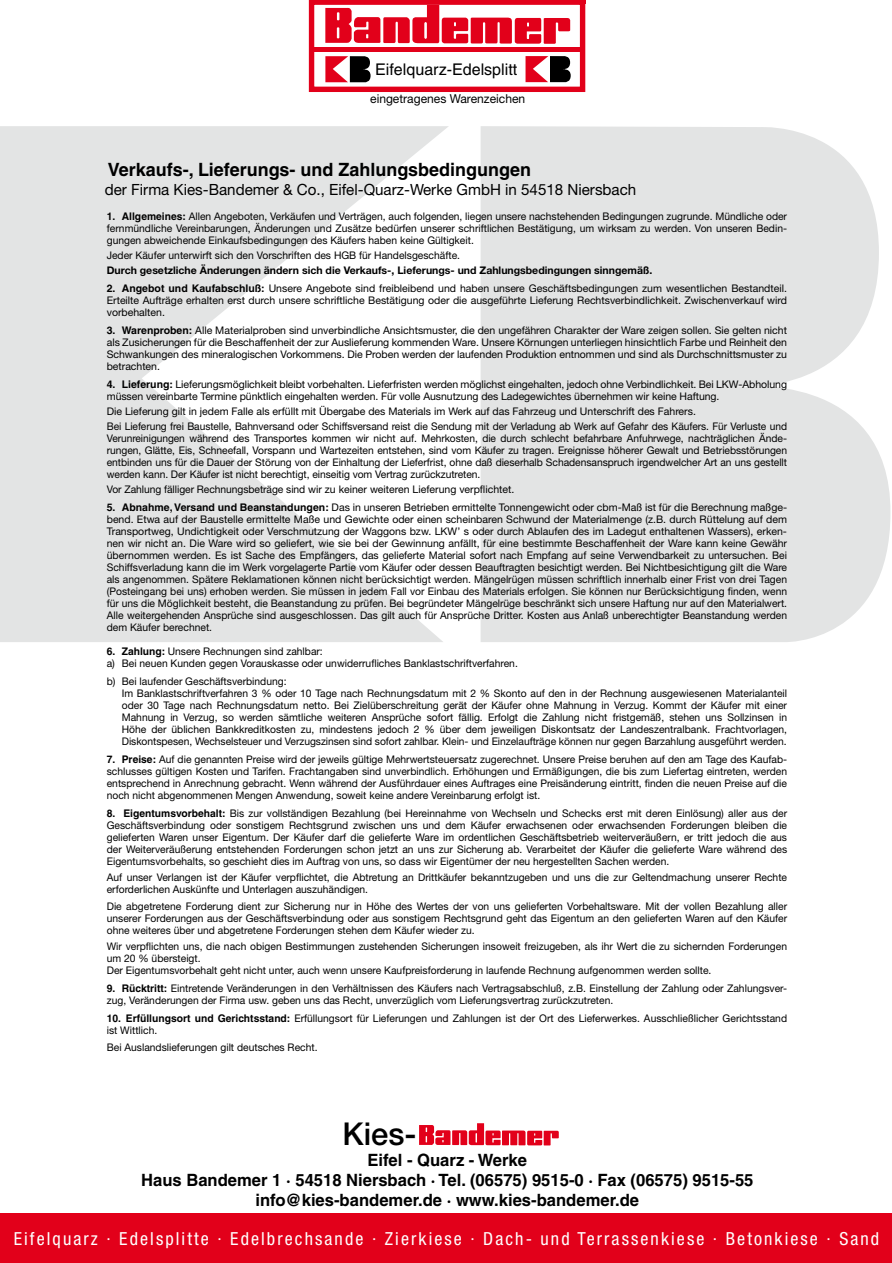
<style>
.page{position:relative;width:892px;height:1263px;background:#fff}
.page>*{position:absolute;margin:0;border:0;box-sizing:border-box;transform-origin:0 0}
.t1{font:500 31.5px "Helvetica Neue";color:#000}
.t2{font:700 18.3px "Helvetica";color:#000}
.t3{font:condensed 18px "Helvetica Neue";letter-spacing:.115em;color:#fff}
.t4{font:700 16.95px/20.4px "Helvetica";color:#000;text-align:center}
.t5{font:16.05px "Helvetica";color:#000}
.t6{font:15.45px "Helvetica Neue";color:#000}
.t7{font:12.3px "Helvetica Neue";color:#000}
.t8{font:10.5px/12px "Helvetica Neue";color:#000;text-align:justify}
.t9{font:700 10.5px "Helvetica Neue";color:#000}
.s1{font-family:"Helvetica";font-weight:700}
</style>
<div class="page">
<svg style="left:0;top:126px;width:448px;height:516px;fill:#e3e4e4"></svg>
<svg style="left:480px;top:126px;width:409px;height:516px;background:#e4e5e5"></svg>
<div style="left:309px;top:0;width:276px;height:92px;border:5px solid #e2001a"></div>
<svg style="left:325px;top:5px;width:245px;height:39px"></svg>
<svg style="left:325px;top:56px;width:45px;height:26px"></svg>
<div style="left:311px;top:47px;width:272px;height:5px;background:#e2001a"></div>
<svg style="left:525px;top:56px;width:45px;height:26px"></svg>
<hr style="left:308px;top:0;width:277px;height:4px;background:#e2001a">
<div style="left:0;top:1213px;width:891px;height:50px;background:#e2001a"></div>
<svg style="left:419px;top:1123px;width:139px;height:22px"></svg>
<h3 class="t5" style="left:375px;top:61px;width:144px">Eifelquarz-Edelsplitt</h3>
<p class="t7" style="left:370px;top:92px;width:156px">eingetragenes Warenzeichen</p>
<h2 class="t2" style="left:108px;top:159px;width:424px">Verkaufs-, Lieferungs- und Zahlungsbedingungen</h2>
<h3 class="t6" style="left:105px;top:180px;width:532px">der Firma Kies-Bandemer &amp; Co., Eifel-Quarz-Werke GmbH in 54518 Niersbach</h3>
<p class="t8" style="left:107px;top:210px;width:681px"><span class="s1">1. Allgemeines:</span> Allen Angeboten, Verkäufen und Verträgen, auch folgenden, liegen unsere nachstehenden Bedingungen zugrunde. Mündliche oder fernmündliche Vereinbarungen, Änderungen und Zusätze bedürfen unserer schriftlichen Bestätigung, um wirksam zu werden. Von unseren Bedin&shy;gungen abweichende Einkaufsbedingungen des Käufers haben keine Gültigkeit.</p>
<p class="t8" style="left:107px;top:249px;width:354px">Jeder Käufer unterwirft sich den Vorschriften des HGB für Handelsgeschäfte.</p>
<p class="t9" style="left:107px;top:264px;width:547px">Durch gesetzliche Änderungen ändern sich die Verkaufs-, Lieferungs- und Zahlungsbedingungen sinngemäß.</p>
<p class="t8" style="left:107px;top:282px;width:681px"><span class="s1">2. Angebot und Kaufabschluß:</span> Unsere Angebote sind freibleibend und haben unsere Geschäftsbedingungen zum wesentlichen Bestandteil.<br>Erteilte Aufträge erhalten erst durch unsere schriftliche Bestätigung oder die ausgeführte Lieferung Rechtsverbindlichkeit. Zwischenverkauf wird vorbehalten.</p>
<p class="t8" style="left:107px;top:324px;width:681px"><span class="s1">3. Warenproben:</span> Alle Materialproben sind unverbindliche Ansichtsmuster, die den ungefähren Charakter der Ware zeigen sollen. Sie gelten nicht als Zusicherungen für die Beschaffenheit der zur Auslieferung kommenden Ware. Unsere Körnungen unterliegen hinsichtlich Farbe und Reinheit den Schwankungen des mineralogischen Vorkommens. Die Proben werden der laufenden Produktion entnommen und sind als Durchschnittsmuster zu betrachten.</p>
<p class="t8" style="left:107px;top:378px;width:681px"><span class="s1">4. Lieferung:</span> Lieferungsmöglichkeit bleibt vorbehalten. Lieferfristen werden möglichst eingehalten, jedoch ohne Verbindlichkeit. Bei LKW-Abholung müssen vereinbarte Termine pünktlich eingehalten werden. Für volle Ausnutzung des Ladegewichtes übernehmen wir keine Haftung.</p>
<p class="t8" style="left:107px;top:403px;width:681px;line-height:15px">Die Lieferung gilt in jedem Falle als erfüllt mit Übergabe des Materials im Werk auf das Fahrzeug und Unterschrift des Fahrers.<br>Bei Lieferung frei Baustelle, Bahnversand oder Schiffsversand reist die Sendung mit der Verladung ab Werk auf Gefahr des Käufers. Für Verluste und</p>
<p class="t8" style="left:107px;top:432px;width:681px">Verunreinigungen während des Transportes kommen wir nicht auf. Mehrkosten, die durch schlecht befahrbare Anfuhrwege, nachträglichen Ände&shy;rungen, Glätte, Eis, Schneefall, Vorspann und Wartezeiten entstehen, sind vom Käufer zu tragen. Ereignisse höherer Gewalt und Betriebsstörungen entbinden uns für die Dauer der Störung von der Einhaltung der Lieferfrist, ohne daß dieserhalb Schadensanspruch irgendwelcher Art an uns gestellt werden kann. Der Käufer ist nicht berechtigt, einseitig vom Vertrag zurückzutreten.</p>
<p class="t8" style="left:107px;top:483px;width:409px">Vor Zahlung fälliger Rechnungsbeträge sind wir zu keiner weiteren Lieferung verpflichtet.</p>
<p class="t8" style="left:107px;top:501px;width:681px"><span class="s1">5. Abnahme, Versand und Beanstandungen:</span> Das in unseren Betrieben ermittelte Tonnengewicht oder cbm-Maß ist für die Berechnung maßge&shy;bend. Etwa auf der Baustelle ermittelte Maße und Gewichte oder einen scheinbaren Schwund der Materialmenge (z.B. durch Rüttelung auf dem Transportweg, Undichtigkeit oder Verschmutzung der Waggons bzw. LKW’ s oder durch Ablaufen des im Ladegut enthaltenen Wassers), erken&shy;nen wir nicht an. Die Ware wird so geliefert, wie sie bei der Gewinnung anfällt, für eine bestimmte Beschaffenheit der Ware kann keine Gewähr übernommen werden. Es ist Sache des Empfängers, das gelieferte Material sofort nach Empfang auf seine Verwendbarkeit zu untersuchen. Bei Schiffsverladung kann die im Werk vorgelagerte Partie vom Käufer oder dessen Beauftragten besichtigt werden. Bei Nichtbesichtigung gilt die Ware als angenommen. Spätere Reklamationen können nicht berücksichtigt werden. Mängelrügen müssen schriftlich innerhalb einer Frist von drei Tagen (Posteingang bei uns) erhoben werden. Sie müssen in jedem Fall vor Einbau des Materials erfolgen. Sie können nur Berücksichtigung finden, wenn für uns die Möglichkeit besteht, die Beanstandung zu prüfen. Bei begründeter Mängelrüge beschränkt sich unsere Haftung nur auf den Materialwert.<br>Alle weitergehenden Ansprüche sind ausgeschlossen. Das gilt auch für Ansprüche Dritter. Kosten aus Anlaß unberechtigter Beanstandung werden dem Käufer berechnet.</p>
<p class="t8" style="left:107px;top:645px;width:412px"><span class="s1">6. Zahlung:</span> Unsere Rechnungen sind zahlbar:<br>a) Bei neuen Kunden gegen Vorauskasse oder unwiderrufliches Banklastschriftverfahren.</p>
<p class="t8" style="left:122px;top:675px;width:666px;text-align:left;text-indent:-15px">b) Bei laufender Geschäftsverbindung:<br>Im Banklastschriftverfahren 3 % oder 10 Tage nach Rechnungsdatum mit 2 % Skonto auf den in der Rechnung ausgewiesenen Materialanteil oder 30 Tage nach Rechnungsdatum netto. Bei Zielüberschreitung gerät der Käufer ohne Mahnung in Verzug. Kommt der Käufer mit einer Mahnung in Verzug, so werden sämtliche weiteren Ansprüche sofort fällig. Erfolgt die Zahlung nicht fristgemäß, stehen uns Sollzinsen in Höhe der üblichen Bankkreditkosten zu, mindestens jedoch 2 % über dem jeweiligen Diskontsatz der Landeszentralbank. Frachtvorlagen, Diskontspesen, Wechselsteuer und Verzugszinsen sind sofort zahlbar. Klein- und Einzelaufträge können nur gegen Barzahlung ausgeführt werden.</p>
<p class="t8" style="left:107px;top:753px;width:681px"><span class="s1">7. Preise:</span> Auf die genannten Preise wird der jeweils gültige Mehrwertsteuersatz zugerechnet. Unsere Preise beruhen auf den am Tage des Kaufab&shy;schlusses gültigen Kosten und Tarifen. Frachtangaben sind unverbindlich. Erhöhungen und Ermäßigungen, die bis zum Liefertag eintreten, werden entsprechend in Anrechnung gebracht. Wenn während der Ausführdauer eines Auftrages eine Preisänderung eintritt, finden die neuen Preise auf die noch nicht abgenommenen Mengen Anwendung, soweit keine andere Vereinbarung erfolgt ist.</p>
<p class="t8" style="left:107px;top:807px;width:681px"><span class="s1">8. Eigentumsvorbehalt:</span> Bis zur vollständigen Bezahlung (bei Hereinnahme von Wechseln und Schecks erst mit deren Einlösung) aller aus der Geschäftsverbindung oder sonstigem Rechtsgrund zwischen uns und dem Käufer erwachsenen oder erwachsenden Forderungen bleiben die gelieferten Waren unser Eigentum. Der Käufer darf die gelieferte Ware im ordentlichen Geschäftsbetrieb weiterveräußern, er tritt jedoch die aus der Weiterveräußerung entstehenden Forderungen schon jetzt an uns zur Sicherung ab. Verarbeitet der Käufer die gelieferte Ware während des Eigentumsvorbehalts, so geschieht dies im Auftrag von uns, so dass wir Eigentümer der neu hergestellten Sachen werden.</p>
<p class="t8" style="left:107px;top:871px;width:681px">Auf unser Verlangen ist der Käufer verpflichtet, die Abtretung an Drittkäufer bekanntzugeben und uns die zur Geltendmachung unserer Rechte erforderlichen Auskünfte und Unterlagen auszuhändigen.</p>
<p class="t8" style="left:107px;top:900px;width:681px">Die abgetretene Forderung dient zur Sicherung nur in Höhe des Wertes der von uns gelieferten Vorbehaltsware. Mit der vollen Bezahlung aller unserer Forderungen aus der Geschäftsverbindung oder aus sonstigem Rechtsgrund geht das Eigentum an den gelieferten Waren auf den Käufer ohne weiteres über und abgetretene Forderungen stehen dem Käufer wieder zu.</p>
<p class="t8" style="left:107px;top:940px;width:681px;text-align:left">Wir verpflichten uns, die nach obigen Bestimmungen zustehenden Sicherungen insoweit freizugeben, als ihr Wert die zu sichernden Forderungen um 20 % übersteigt.<br>Der Eigentumsvorbehalt geht nicht unter, auch wenn unsere Kaufpreisforderung in laufende Rechnung aufgenommen werden sollte.</p>
<p class="t8" style="left:107px;top:982px;width:681px"><span class="s1">9. Rücktritt:</span> Eintretende Veränderungen in den Verhältnissen des Käufers nach Vertragsabschluß, z.B. Einstellung der Zahlung oder Zahlungsver&shy;zug, Veränderungen der Firma usw. geben uns das Recht, unverzüglich vom Lieferungsvertrag zurückzutreten.</p>
<p class="t8" style="left:107px;top:1012px;width:681px"><span class="s1">10. Erfüllungsort und Gerichtsstand:</span> Erfüllungsort für Lieferungen und Zahlungen ist der Ort des Lieferwerkes. Ausschließlicher Gerichtsstand ist Wittlich.</p>
<p class="t8" style="left:107px;top:1041px;width:212px">Bei Auslandslieferungen gilt deutsches Recht.</p>
<h1 class="t1" style="left:342px;top:1115px;width:75px">Kies-</h1>
<h3 class="t4" style="left:141px;top:1149px;width:613px">Eifel - Quarz - Werke<br>Haus Bandemer 1 · 54518 Niersbach · Tel. (06575) 9515-0 · Fax (06575) 9515-55 info@kies-bandemer.de · www.kies-bandemer.de</h3>
<h3 class="t3" style="left:14px;top:1228px;width:866px">Eifelquarz · Edelsplitte · Edelbrechsande · Zierkiese · Dach- und Terrassenkiese · Betonkiese · Sand</h3>
</div>
